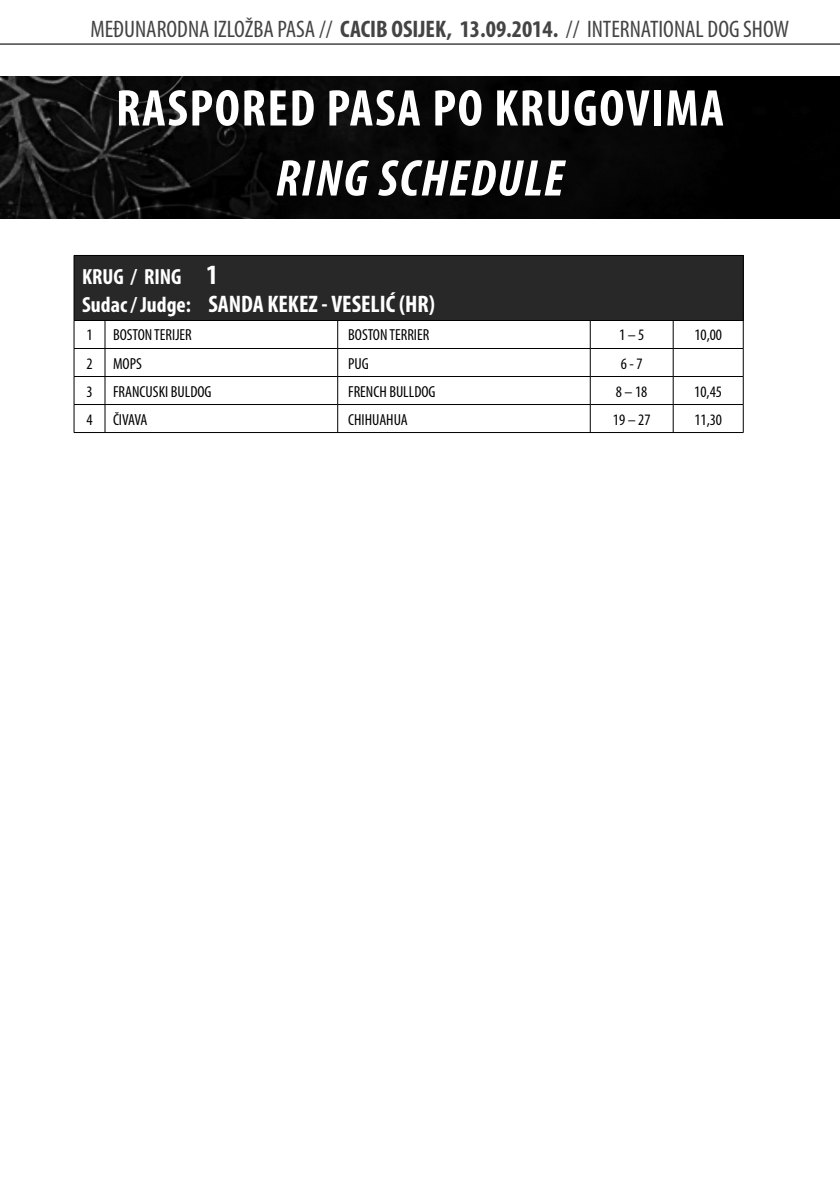
<style>
.page{position:relative;width:840px;height:1191px;background:#fff}
.page>*{position:absolute;margin:0;border:0;box-sizing:border-box;transform-origin:0 0}
.t1{font:700 condensed 52px "Myriad Pro";letter-spacing:.03em;color:#fff}
.t2{font:italic 700 condensed 52px "Myriad Pro";letter-spacing:.03em;color:#fff}
.t3{font:condensed 24px "Myriad Pro";color:#444}
.t4{font:700 condensed 24px "Myriad Pro";color:#fff}
.t5{font:700 condensed 22px "Myriad Pro";color:#fff}
.t6{font:condensed 16px "Myriad Pro";color:#000}
.s1{font-weight:700}
.s2{font-size:28px}
.s3{font-size:22px}
</style>
<div class="page">
<hr style="left:0;top:43px;width:839px;height:2px;background:#444">
<img style="left:0;top:77px;width:839px;height:141px">
<div style="left:74px;top:255px;width:668px;height:65px;background:#282828"></div>
<hr style="left:74px;top:255px;width:31px;height:1px;background:#000">
<hr style="left:74px;top:256px;width:1px;height:64px;background:#000">
<hr style="left:105px;top:255px;width:638px;height:1px;background:#000">
<hr style="left:742px;top:256px;width:1px;height:64px;background:#000">
<hr style="left:74px;top:320px;width:31px;height:1px;background:#000">
<hr style="left:105px;top:320px;width:232px;height:1px;background:#000">
<hr style="left:337px;top:320px;width:253px;height:1px;background:#000">
<hr style="left:590px;top:320px;width:82px;height:1px;background:#000">
<hr style="left:672px;top:320px;width:71px;height:1px;background:#000">
<hr style="left:74px;top:348px;width:31px;height:1px;background:#000">
<hr style="left:105px;top:348px;width:232px;height:1px;background:#000">
<hr style="left:337px;top:348px;width:253px;height:1px;background:#000">
<hr style="left:590px;top:348px;width:82px;height:1px;background:#000">
<hr style="left:672px;top:348px;width:71px;height:1px;background:#000">
<hr style="left:74px;top:376px;width:31px;height:1px;background:#000">
<hr style="left:105px;top:376px;width:232px;height:1px;background:#000">
<hr style="left:337px;top:376px;width:253px;height:1px;background:#000">
<hr style="left:590px;top:376px;width:82px;height:1px;background:#000">
<hr style="left:672px;top:376px;width:71px;height:1px;background:#000">
<hr style="left:74px;top:404px;width:31px;height:1px;background:#000">
<svg style="left:74px;top:321px;width:1px;height:111px"></svg>
<hr style="left:105px;top:404px;width:232px;height:1px;background:#000">
<svg style="left:105px;top:321px;width:1px;height:111px"></svg>
<hr style="left:337px;top:404px;width:253px;height:1px;background:#000">
<svg style="left:337px;top:321px;width:1px;height:111px"></svg>
<hr style="left:590px;top:404px;width:82px;height:1px;background:#000">
<svg style="left:589px;top:321px;width:1px;height:111px"></svg>
<hr style="left:672px;top:404px;width:71px;height:1px;background:#000">
<svg style="left:672px;top:321px;width:1px;height:111px"></svg>
<svg style="left:742px;top:321px;width:1px;height:111px"></svg>
<hr style="left:74px;top:432px;width:669px;height:1px;background:#000">
<h2 class="t3" style="left:90px;top:20px;width:700px">MEĐUNARODNA IZLOŽBA PASA // <span class="s1">CACIB OSIJEK, 13.09.2014.</span> // INTERNATIONAL DOG SHOW</h2>
<h1 class="t1" style="left:116px;top:90px;width:609px">RASPORED PASA PO KRUGOVIMA</h1>
<h1 class="t2" style="left:276px;top:160px;width:289px">RING SCHEDULE</h1>
<h3 class="t5" style="left:82px;top:269px;width:137px">KRUG / RING <span class="s2">1</span></h3>
<h2 class="t4" style="left:82px;top:296px;width:354px"><span class="s3">Sudac / Judge:</span> SANDA KEKEZ - VESELIĆ (HR)</h2>
<p class="t6" style="left:86px;top:329px;width:8px">1</p>
<p class="t6" style="left:113px;top:329px;width:80px">BOSTON TERIJER</p>
<p class="t6" style="left:348px;top:329px;width:83px">BOSTON TERRIER</p>
<p class="t6" style="left:618px;top:329px;width:27px">1 – 5</p>
<p class="t6" style="left:694px;top:329px;width:29px">10,00</p>
<p class="t6" style="left:86px;top:357px;width:8px">2</p>
<p class="t6" style="left:113px;top:357px;width:30px">MOPS</p>
<p class="t6" style="left:348px;top:357px;width:22px">PUG</p>
<p class="t6" style="left:620px;top:357px;width:23px">6 - 7</p>
<p class="t6" style="left:86px;top:385px;width:8px">3</p>
<p class="t6" style="left:113px;top:385px;width:100px">FRANCUSKI BULDOG</p>
<p class="t6" style="left:348px;top:385px;width:89px">FRENCH BULLDOG</p>
<p class="t6" style="left:615px;top:385px;width:33px">8 – 18</p>
<p class="t6" style="left:694px;top:385px;width:29px">10,45</p>
<p class="t6" style="left:86px;top:413px;width:8px">4</p>
<p class="t6" style="left:113px;top:413px;width:36px">ČIVAVA</p>
<p class="t6" style="left:348px;top:413px;width:61px">CHIHUAHUA</p>
<p class="t6" style="left:612px;top:413px;width:39px">19 – 27</p>
<p class="t6" style="left:694px;top:413px;width:29px">11,30</p>
</div>
